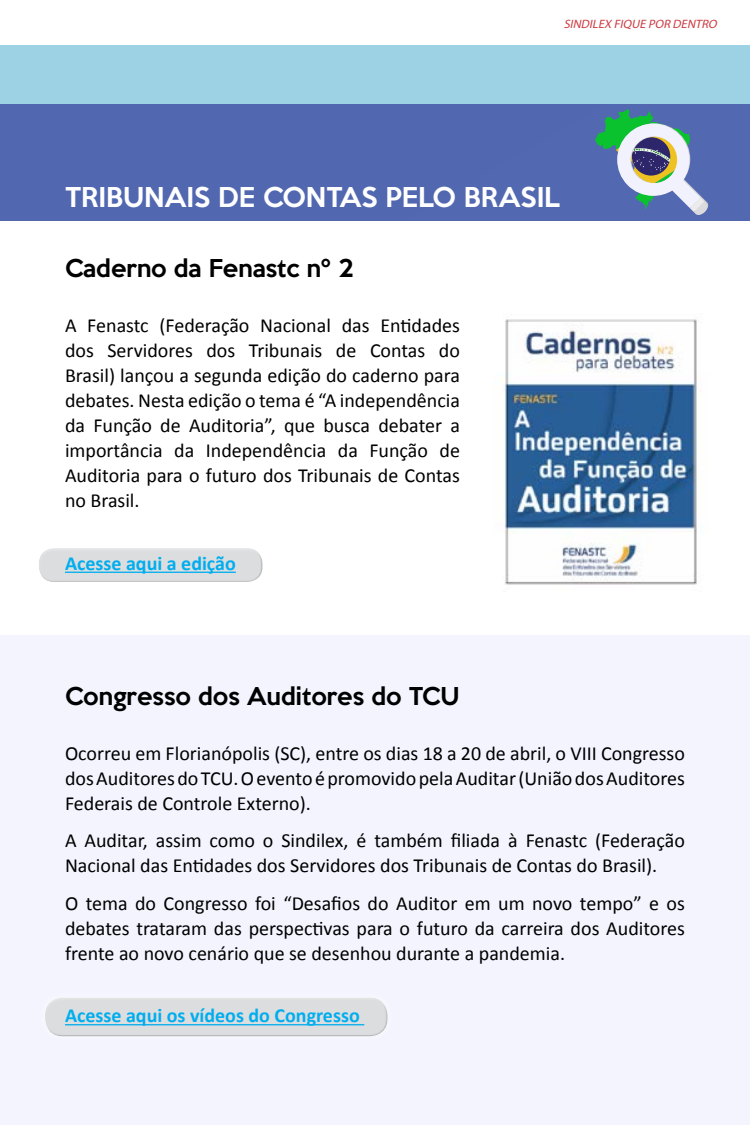
<style>
.page{position:relative;width:750px;height:1125px;background:#fff}
.page>*{position:absolute;margin:0;border:0;box-sizing:border-box;transform-origin:0 0}
.t1{font:500 25px "Keep Calm";color:#fff}
.t2{font:500 22.5px "Keep Calm";color:#000}
.t3{font:20px/25px "Calibri";color:#000;text-align:justify}
.t4{font:700 20px "Calibri";color:#00aeef}
.t5{font:italic 12.12px "Myriad Pro";color:#cc3b42}
</style>
<div class="page">
<div style="left:0;top:635px;width:750px;height:490px;background:#f3f4fe"></div>
<div style="left:42px;top:995px;width:345px;height:34px;background:#fff;opacity:.3"></div>
<div style="left:45px;top:1002px;width:346px;height:36px;background:#000;opacity:.3"></div>
<div style="left:0;top:103px;width:750px;height:118px;background:#5168b1"></div>
<div style="left:0;top:45px;width:750px;height:58px;background:#9cd2e3"></div>
<svg style="left:595px;top:109px;width:114px;height:106px"></svg>
<img style="left:504px;top:319px;width:196px;height:266px">
<div style="left:36px;top:545px;width:226px;height:30px;background:#fff;opacity:.3"></div>
<div style="left:39px;top:552px;width:227px;height:31px;background:#000;opacity:.3"></div>
<hr style="left:65px;top:572px;width:171px;height:1px;background:#00aeef">
<hr style="left:65px;top:1024px;width:299px;height:1px;background:#00aeef">
<p class="t5" style="left:564px;top:17px;width:157px">SINDILEX FIQUE POR DENTRO</p>
<p class="t1" style="left:65px;top:176px;width:497px">TRIBUNAIS DE CONTAS PELO BRASIL</p>
<p class="t2" style="left:65px;top:249px;width:290px">Caderno da Fenastc nº 2</p>
<p class="t3" style="left:65px;top:313px;width:396px">A Fenastc (Federação Nacional das Entidades dos Servidores dos Tribunais de Contas do Brasil) lançou a segunda edição do caderno para debates. Nesta edição o tema é “A independência da Função de Auditoria”, que busca debater a importância da Independência da Função de Auditoria para o futuro dos Tribunais de Contas no Brasil.</p>
<p class="t4" style="left:65px;top:549px;width:172px">Acesse aqui a edição</p>
<p class="t2" style="left:65px;top:677px;width:396px">Congresso dos Auditores do TCU</p>
<p class="t3" style="left:65px;top:740px;width:622px">Ocorreu em Florianópolis (SC), entre os dias 18 a 20 de abril, o VIII Congresso dos Auditores do TCU. O evento é promovido pela Auditar (União dos Auditores Federais de Controle Externo).</p>
<p class="t3" style="left:65px;top:828px;width:621px">A Auditar, assim como o Sindilex, é também filiada à Fenastc (Federação<br>Nacional das Entidades dos Servidores dos Tribunais de Contas do Brasil).</p>
<p class="t3" style="left:65px;top:890px;width:622px">O tema do Congresso foi “Desafios do Auditor em um novo tempo” e os debates trataram das perspectivas para o futuro da carreira dos Auditores frente ao novo cenário que se desenhou durante a pandemia.</p>
<p class="t4" style="left:65px;top:1002px;width:296px">Acesse aqui os vídeos do Congresso</p>
</div>
